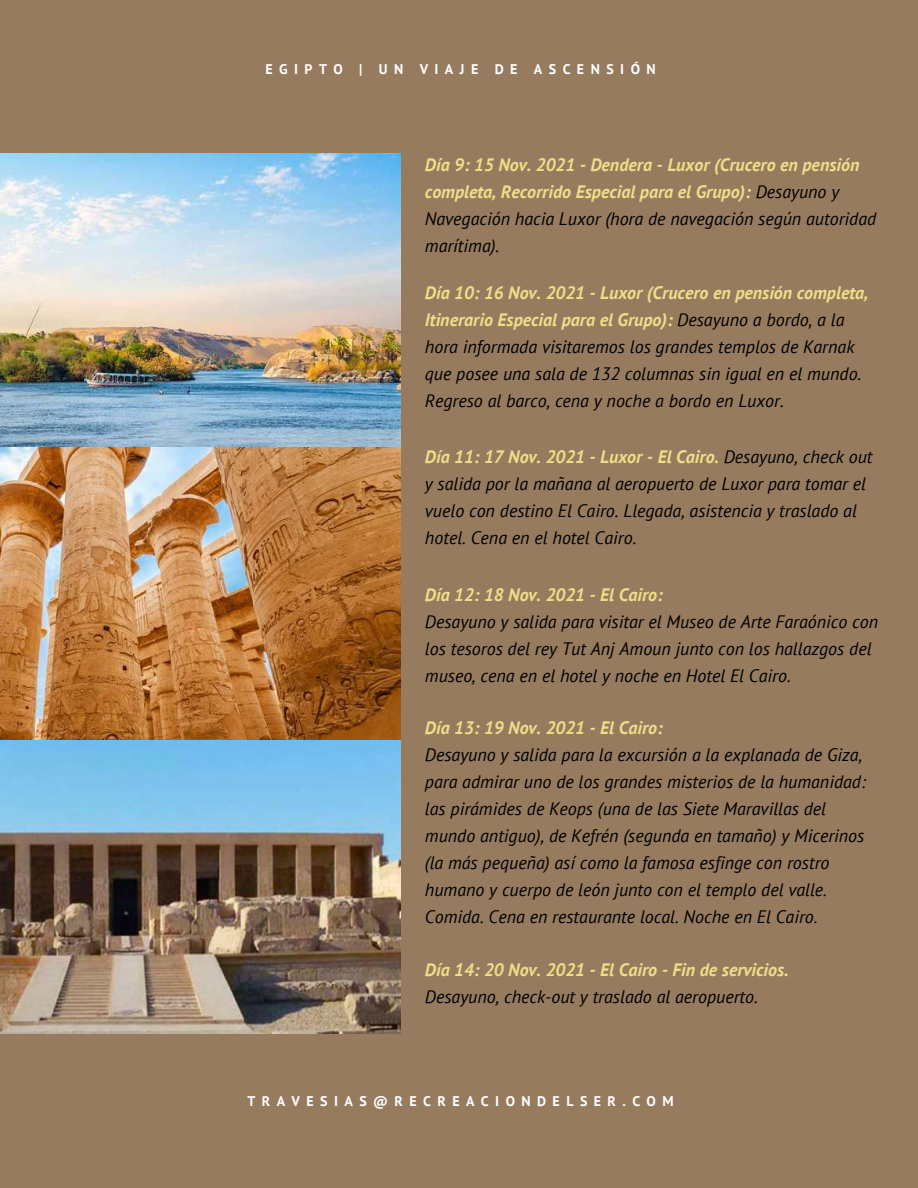
<style>
.page{position:relative;width:918px;height:1188px;background:#967b5f}
.page>*{position:absolute;margin:0;border:0;box-sizing:border-box;transform-origin:0 0}
.t1{font:italic 18px/27px "PT Sans";color:#000}
.t2{font:italic 700 18px/27px "PT Sans";color:#eede88}
.t3{font:700 13.95px "PT Sans";letter-spacing:.46em;color:#fff}
.s1{font-weight:400;color:#000}
.s2{font-weight:700;color:#eede88}
</style>
<div class="page">
<img style="left:0;top:154px;width:401px;height:880px">
<p class="t3" style="left:265px;top:60px;width:392px">EGIPTO | UN VIAJE DE ASCENSIÓN</p>
<p class="t2" style="left:425px;top:151px;width:453px">Día 9: 15 Nov. 2021 - Dendera - Luxor (Crucero en pensión completa, Recorrido Especial para el Grupo): <span class="s1">Desayuno y Navegación hacia Luxor (hora de navegación según autoridad marítima).</span></p>
<p class="t1" style="left:425px;top:279px;width:445px"><span class="s2">Día 10: 16 Nov. 2021 - Luxor (Crucero en pensión completa, Itinerario Especial para el Grupo):</span> Desayuno a bordo, a la hora informada visitaremos los grandes templos de Karnak que posee una sala de 132 columnas sin igual en el mundo.<br>Regreso al barco, cena y noche a bordo en Luxor.</p>
<p class="t1" style="left:425px;top:443px;width:449px"><span class="s2">Día 11: 17 Nov. 2021 - Luxor - El Cairo.</span> Desayuno, check out y salida por la mañana al aeropuerto de Luxor para tomar el vuelo con destino El Cairo. Llegada, asistencia y traslado al hotel. Cena en el hotel Cairo.</p>
<p class="t2" style="left:425px;top:581px;width:239px">Día 12: 18 Nov. 2021 - El Cairo:</p>
<p class="t1" style="left:425px;top:608px;width:455px">Desayuno y salida para visitar el Museo de Arte Faraónico con los tesoros del rey Tut Anj Amoun junto con los hallazgos del museo, cena en el hotel y noche en Hotel El Cairo.</p>
<p class="t2" style="left:425px;top:714px;width:239px">Día 13: 19 Nov. 2021 - El Cairo:</p>
<p class="t1" style="left:425px;top:741px;width:443px">Desayuno y salida para la excursión a la explanada de Giza, para admirar uno de los grandes misterios de la humanidad: las pirámides de Keops (una de las Siete Maravillas del mundo antiguo), de Kefrén (segunda en tamaño) y Micerinos (la más pequeña) así como la famosa esfinge con rostro humano y cuerpo de león junto con el templo del valle.<br>Comida. Cena en restaurante local. Noche en El Cairo.</p>
<p class="t2" style="left:425px;top:956px;width:365px">Día 14: 20 Nov. 2021 - El Cairo - Fin de servicios.</p>
<p class="t1" style="left:425px;top:983px;width:335px">Desayuno, check-out y traslado al aeropuerto.</p>
<p class="t3" style="left:247px;top:1091px;width:428px">TRAVESIAS@RECREACIONDELSER.COM</p>
</div>
